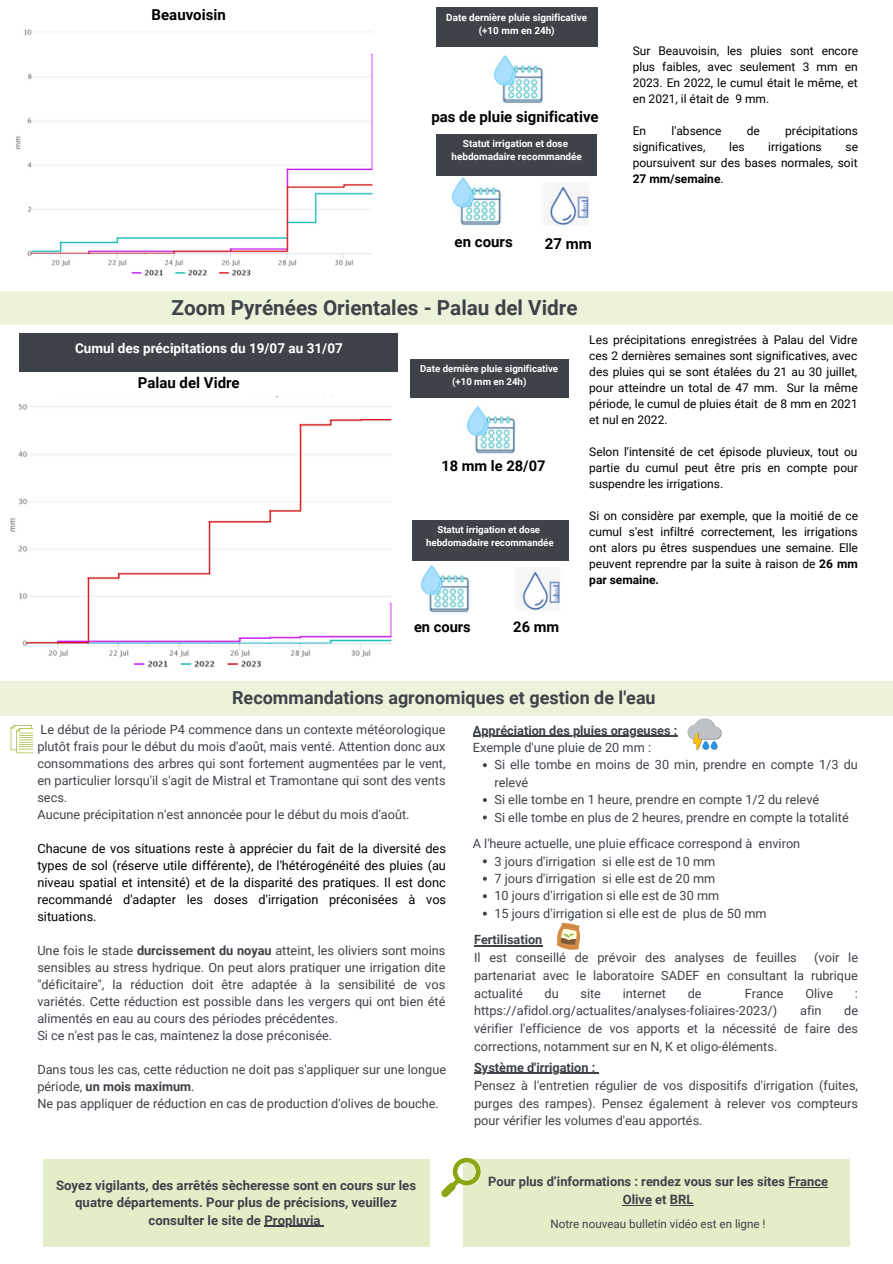
<style>
.page{position:relative;width:893px;height:1264px;background:#fff}
.page>*{position:absolute;margin:0;border:0;box-sizing:border-box;transform-origin:0 0}
.t1{font:700 20.7px "Roboto";color:#3e4349}
.t2{font:700 18px "Roboto";color:#3e4349}
.t3{font:700 15px "Roboto";color:#000}
.t4{font:700 14.7px "Roboto";color:#000}
.t5{font:700 13.5px "Roboto";color:#fff}
.t6{font:700 13.2px/17.5px "Roboto";color:#3e4349;text-align:center}
.t7{font:700 12.9px/17.7px "Roboto";color:#3e4349;text-align:center}
.t8{font:12.75px/17px "Roboto";color:#3e4349;text-align:justify}
.t9{font:12.75px/17px "Roboto";color:#000;text-align:justify}
.t10{font:700 12.75px "Roboto";color:#3e4349}
.t11{font:12px/16px "Roboto";color:#000;text-align:justify}
.t12{font:11.7px "Roboto";color:#3e4349}
.t13{font:700 9.9px "Roboto";color:#fff}
.t14{font:700 9.75px "Roboto";color:#fff}
.s1{font-weight:700}
</style>
<div class="page">
<div style="left:0;top:297px;width:892px;height:27px;background:#ecf3da"></div>
<div style="left:0;top:291px;width:892px;height:6px;background:#ecf3da"></div>
<div style="left:19px;top:333px;width:378px;height:38px;background:#3e4349"></div>
<div style="left:0;top:686px;width:892px;height:30px;background:#ecf3da"></div>
<div style="left:0;top:681px;width:892px;height:5px;background:#ecf3da"></div>
<svg style="left:11px;top:725px;width:21px;height:28px"></svg>
<div style="left:43px;top:1158px;width:386px;height:88px;background:#e3edc8"></div>
<hr style="left:264px;top:1225px;width:56px;height:1px;background:#3e4349">
<svg style="left:556px;top:922px;width:24px;height:27px"></svg>
<img style="left:521px;top:571px;width:39px;height:40px">
<img style="left:466px;top:405px;width:50px;height:49px">
<div style="left:410px;top:359px;width:158px;height:39px;background:#3e4349"></div>
<div style="left:411px;top:520px;width:157px;height:41px;background:#3e4349"></div>
<img style="left:420px;top:564px;width:50px;height:49px">
<img style="left:548px;top:186px;width:41px;height:40px">
<img style="left:493px;top:55px;width:50px;height:48px">
<div style="left:436px;top:8px;width:161px;height:39px;background:#3e4349"></div>
<img style="left:451px;top:177px;width:50px;height:48px">
<div style="left:436px;top:134px;width:161px;height:42px;background:#3e4349"></div>
<svg style="left:483px;top:763px;width:4px;height:4px"></svg>
<svg style="left:483px;top:798px;width:4px;height:4px"></svg>
<svg style="left:483px;top:815px;width:4px;height:4px"></svg>
<svg style="left:483px;top:859px;width:4px;height:4px"></svg>
<svg style="left:483px;top:876px;width:4px;height:4px"></svg>
<svg style="left:483px;top:894px;width:4px;height:4px"></svg>
<svg style="left:483px;top:911px;width:4px;height:4px"></svg>
<hr style="left:472px;top:735px;width:205px;height:1px;background:#3e4349">
<img style="left:687px;top:718px;width:34px;height:32px">
<img style="left:16px;top:29px;width:357px;height:247px">
<img style="left:10px;top:397px;width:381px;height:271px">
<hr style="left:474px;top:945px;width:68px;height:1px;background:#3e4349">
<hr style="left:474px;top:1072px;width:121px;height:1px;background:#3e4349">
<div style="left:463px;top:1158px;width:386px;height:88px;background:#e3edc8"></div>
<svg style="left:441px;top:1157px;width:39px;height:40px"></svg>
<hr style="left:788px;top:1187px;width:40px;height:1px;background:#3e4349">
<hr style="left:622px;top:1204px;width:30px;height:1px;background:#3e4349">
<p class="t3" style="left:152px;top:6px;width:76px">Beauvoisin</p>
<p class="t13" style="left:446px;top:12px;width:142px">Date dernière pluie significative</p>
<p class="t13" style="left:478px;top:25px;width:77px">(+10 mm en 24h)</p>
<p class="t3" style="left:431px;top:108px;width:169px">pas de pluie significative</p>
<p class="t13" style="left:463px;top:138px;width:107px">Statut irrigation et dose</p>
<p class="t13" style="left:451px;top:151px;width:132px">hebdomadaire recommandée</p>
<p class="t3" style="left:454px;top:233px;width:60px">en cours</p>
<p class="t3" style="left:545px;top:235px;width:48px">27 mm</p>
<p class="t11" style="left:632px;top:43px;width:227px">Sur Beauvoisin, les pluies sont encore plus faibles, avec seulement 3 mm en 2023. En 2022, le cumul était le même, et en 2021, il était de 9 mm.</p>
<p class="t11" style="left:632px;top:123px;width:15px">En</p>
<p class="t11" style="left:671px;top:123px;width:51px">l'absence</p>
<p class="t11" style="left:746px;top:123px;width:15px">de</p>
<p class="t11" style="left:785px;top:123px;width:74px">précipitations</p>
<p class="t11" style="left:632px;top:139px;width:74px">significatives,</p>
<p class="t11" style="left:729px;top:139px;width:17px">les</p>
<p class="t11" style="left:768px;top:139px;width:55px">irrigations</p>
<p class="t11" style="left:632px;top:139px;width:227px;text-indent:213px">se poursuivent sur des bases normales, soit <span class="s1">27 mm/semaine</span>.</p>
<p class="t1" style="left:172px;top:295px;width:407px">Zoom Pyrénées Orientales - Palau del Vidre</p>
<p class="t5" style="left:75px;top:340px;width:269px">Cumul des précipitations du 19/07 au 31/07</p>
<p class="t3" style="left:138px;top:373px;width:103px">Palau del Vidre</p>
<p class="t14" style="left:420px;top:363px;width:139px">Date dernière pluie significative</p>
<p class="t14" style="left:452px;top:376px;width:76px">(+10 mm en 24h)</p>
<p class="t4" style="left:441px;top:457px;width:106px">18 mm le 28/07</p>
<p class="t14" style="left:437px;top:523px;width:104px">Statut irrigation et dose</p>
<p class="t14" style="left:426px;top:536px;width:129px">hebdomadaire recommandée</p>
<p class="t11" style="left:589px;top:332px;width:270px">Les précipitations enregistrées à Palau del Vidre ces 2 dernières semaines sont significatives, avec des pluies qui se sont étalées du 21 au 30 juillet, pour atteindre un total de 47 mm. Sur la même période, le cumul de pluies était de 8 mm en 2021 et nul en 2022.</p>
<p class="t11" style="left:589px;top:444px;width:270px">Selon l'intensité de cet épisode pluvieux, tout ou partie du cumul peut être pris en compte pour suspendre les irrigations.</p>
<p class="t11" style="left:589px;top:508px;width:270px">Si on considère par exemple, que la moitié de ce cumul s'est infiltré correctement, les irrigations ont alors pu êtres suspendues une semaine. Elle peuvent reprendre par la suite à raison de <span class="s1">26 mm par semaine.</span></p>
<p class="t4" style="left:414px;top:618px;width:58px">en cours</p>
<p class="t4" style="left:513px;top:618px;width:47px">26 mm</p>
<p class="t2" style="left:232px;top:687px;width:425px">Recommandations agronomiques et gestion de l'eau</p>
<p class="t8" style="left:37px;top:721px;width:409px">Le début de la période P4 commence dans un contexte météorologique plutôt frais pour le début du mois d'août, mais venté. Attention donc aux consommations des arbres qui sont fortement augmentées par le vent, en particulier lorsqu'il s'agit de Mistral et Tramontane qui sont des vents secs.</p>
<p class="t8" style="left:37px;top:806px;width:374px">Aucune précipitation n'est annoncée pour le début du mois d'août.</p>
<p class="t9" style="left:37px;top:840px;width:410px">Chacune de vos situations reste à apprécier du fait de la diversité des types de sol (réserve utile différente), de l'hétérogénéité des pluies (au niveau spatial et intensité) et de la disparité des pratiques. Il est donc recommandé d'adapter les doses d'irrigation préconisées à vos situations.</p>
<p class="t8" style="left:37px;top:942px;width:409px">Une fois le stade <span class="s1">durcissement du noyau</span> atteint, les oliviers sont moins sensibles au stress hydrique. On peut alors pratiquer une irrigation dite "déficitaire", la réduction doit être adaptée à la sensibilité de vos variétés. Cette réduction est possible dans les vergers qui ont bien été alimentés en eau au cours des périodes précédentes.</p>
<p class="t8" style="left:37px;top:1027px;width:296px">Si ce n'est pas le cas, maintenez la dose préconisée.</p>
<p class="t8" style="left:37px;top:1061px;width:410px">Dans tous les cas, cette réduction ne doit pas s'appliquer sur une longue période, <span class="s1">un mois maximum</span>.</p>
<p class="t8" style="left:37px;top:1095px;width:403px">Ne pas appliquer de réduction en cas de production d'olives de bouche.</p>
<p class="t10" style="left:472px;top:722px;width:206px">Appréciation des pluies orageuses :</p>
<p class="t8" style="left:472px;top:739px;width:180px">Exemple d'une pluie de 20 mm :</p>
<p class="t8" style="left:494px;top:756px;width:365px;line-height:17.4px">Si elle tombe en moins de 30 min, prendre en compte 1/3 du relevé</p>
<p class="t8" style="left:494px;top:791px;width:326px">Si elle tombe en 1 heure, prendre en compte 1/2 du relevé</p>
<p class="t8" style="left:494px;top:808px;width:356px">Si elle tombe en plus de 2 heures, prendre en compte la totalité</p>
<p class="t8" style="left:494px;top:852px;width:222px">3 jours d'irrigation si elle est de 10 mm</p>
<p class="t8" style="left:494px;top:870px;width:222px">7 jours d'irrigation si elle est de 20 mm</p>
<p class="t8" style="left:494px;top:887px;width:226px">10 jours d'irrigation si elle est de 30 mm</p>
<p class="t8" style="left:494px;top:905px;width:274px">15 jours d'irrigation si elle est de plus de 50 mm</p>
<p class="t8" style="left:472px;top:835px;width:329px">A l'heure actuelle, une pluie efficace correspond à environ</p>
<p class="t10" style="left:474px;top:932px;width:70px">Fertilisation</p>
<p class="t8" style="left:474px;top:949px;width:324px">Il est conseillé de prévoir des analyses de feuilles</p>
<p class="t8" style="left:474px;top:948px;width:385px;line-height:17.9px;text-indent:340px">(voir le partenariat avec le laboratoire SADEF en consultant la rubrique actualité</p>
<p class="t8" style="left:544px;top:984px;width:16px">du</p>
<p class="t8" style="left:580px;top:984px;width:22px">site</p>
<p class="t8" style="left:622px;top:984px;width:45px">internet</p>
<p class="t8" style="left:687px;top:984px;width:15px">de</p>
<p class="t8" style="left:744px;top:984px;width:40px">France</p>
<p class="t8" style="left:805px;top:984px;width:29px">Olive</p>
<p class="t8" style="left:854px;top:984px;width:5px">:</p>
<p class="t8" style="left:474px;top:1002px;width:304px">https://afidol.org/actualites/analyses-foliaires-2023/)</p>
<p class="t8" style="left:800px;top:1002px;width:23px">afin</p>
<p class="t8" style="left:474px;top:1002px;width:385px;line-height:17.9px;text-indent:370px">de vérifier l'efficience de vos apports et la nécessité de faire des corrections, notamment sur en N, K et oligo-éléments.</p>
<p class="t10" style="left:474px;top:1060px;width:123px">Système d'irrigation :</p>
<p class="t8" style="left:474px;top:1076px;width:385px;line-height:17.9px">Pensez à l'entretien régulier de vos dispositifs d'irrigation (fuites, purges des rampes). Pensez également à relever vos compteurs pour vérifier les volumes d'eau apportés.</p>
<p class="t6" style="left:56px;top:1176px;width:361px">Soyez vigilants, des arrêtés sècheresse sont en cours sur les quatre départements. Pour plus de précisions, veuillez consulter le site de Propluvia</p>
<p class="t7" style="left:488px;top:1172px;width:341px">Pour plus d’informations : rendez vous sur les sites France<br>Olive et BRL</p>
<p class="t12" style="left:550px;top:1216px;width:216px">Notre nouveau bulletin vidéo est en ligne !</p>
</div>
